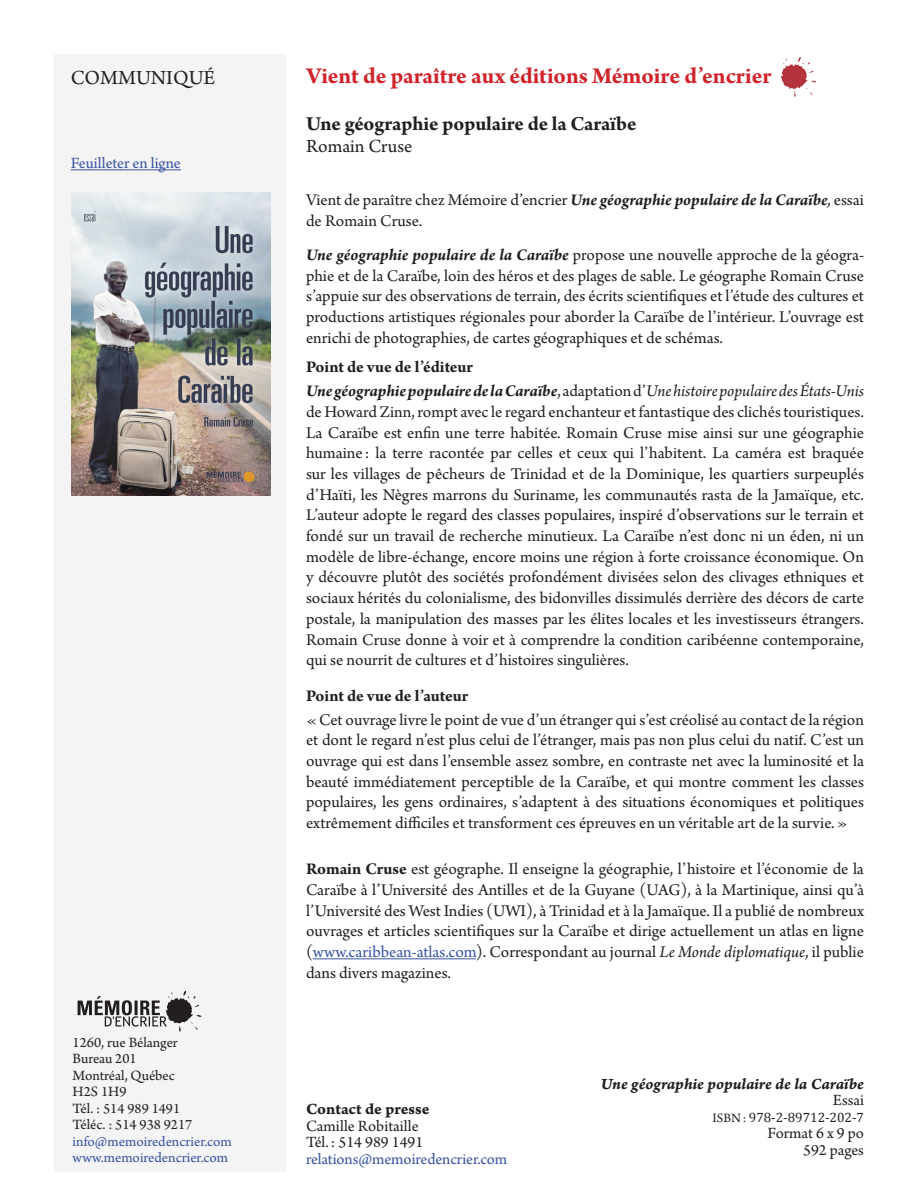
<style>
.page{position:relative;width:918px;height:1188px;background:#fff}
.page>*{position:absolute;margin:0;border:0;box-sizing:border-box;transform-origin:0 0}
.t1{font:700 24px "Arno Pro";letter-spacing:-.005em;color:#d1232a}
.t2{font:700 21px "Arno Pro";letter-spacing:-.005em;color:#231f20}
.t3{font:21px "Arno Pro";color:#231f20}
.t4{font:19.5px "Arno Pro";color:#231f20}
.t5{font:17.25px/20.7px "Arno Pro";color:#231f20;text-align:justify}
.t6{font:italic 700 17.25px/23.7px "Arno Pro";letter-spacing:-.005em;color:#231f20}
.t7{font:700 17.25px "Arno Pro";color:#231f20}
.t8{font:16.5px/16.5px "Arno Pro";color:#231f20}
.t9{font:16.5px "Arno Pro";letter-spacing:-.005em;color:#3853a3}
.t10{font:16.5px "Arno Pro Bold Italic Caption";letter-spacing:-.005em;color:#231f20}
.t11{font:16.5px "Arno Pro Bold Caption";color:#231f20}
.t12{font:15px/16.5px "Arno Pro";color:#231f20}
.t13{font:15px/16.5px "Arno Pro";color:#3853a3}
.t14{font:13.5px "Cambria";color:#231f20}
.s1{font-weight:700;font-style:italic}
.s2{font-style:italic}
.s3{font-style:normal}
.s4{font-weight:400;font-style:normal}
.s5{font-weight:400}
.s6{font-weight:700}
.s7{color:#3853a3}
.s8{font-family:"Arno Pro"}
</style>
<div class="page">
<div style="left:54px;top:55px;width:231px;height:1116px;background:#f4f4f4"></div>
<hr style="left:313px;top:958px;width:163px;height:1px;background:#3853a3">
<img style="left:782px;top:58px;width:33px;height:38px">
<svg style="left:78px;top:991px;width:123px;height:41px"></svg>
<img style="left:71px;top:192px;width:199px;height:304px">
<hr style="left:71px;top:169px;width:110px;height:1px;background:#3853a3">
<p class="t3" style="left:71px;top:65px;width:146px">COMMUNIQUÉ</p>
<p class="t9" style="left:71px;top:154px;width:112px">Feuilleter en ligne</p>
<p class="t12" style="left:73px;top:1035px;width:121px">1260, rue Bélanger<br>Bureau 201<br>Montréal, Québec<br>H2S 1H9<br>Tél. : 514 989 1491<br>Téléc. : 514 938 9217</p>
<p class="t13" style="left:73px;top:1134px;width:161px">info@memoiredencrier.com www.memoiredencrier.com</p>
<h1 class="t1" style="left:306px;top:62px;width:467px">Vient de paraître aux éditions Mémoire d’encrier</h1>
<p class="t2" style="left:306px;top:111px;width:332px">Une géographie populaire de la Caraïbe</p>
<p class="t4" style="left:306px;top:135px;width:108px">Romain Cruse</p>
<p class="t5" style="left:306px;top:190px;width:559px">Vient de paraître chez Mémoire d’encrier <span class="s1">Une géographie populaire de la Caraïbe</span><span class="s2">,</span> essai de Romain Cruse.</p>
<p class="t5" style="left:306px;top:245px;width:560px"><span class="s1">Une géographie populaire de la Caraïbe</span> propose une nouvelle approche de la géogra&shy;phie et de la Caraïbe, loin des héros et des plages de sable. Le géographe Romain Cruse s’appuie sur des observations de terrain, des écrits scientifiques et l’étude des cultures et productions artistiques régionales pour aborder la Caraïbe de l’intérieur. L’ouvrage est enrichi de photographies, de cartes géographiques et de schémas.</p>
<p class="t6" style="left:306px;top:356px;width:559px"><span class="s3">Point de vue de l’éditeur<br></span>Une géographie populaire de la Caraïbe<span class="s4">, adaptation d’</span><span class="s5">Une histoire populaire des États-Unis</span></p>
<p class="t5" style="left:306px;top:402px;width:560px">de Howard Zinn, rompt avec le regard enchanteur et fantastique des clichés touristiques.<br>La Caraïbe est enfin une terre habitée. Romain Cruse mise ainsi sur une géographie humaine : la terre racontée par celles et ceux qui l’habitent. La caméra est braquée sur les villages de pêcheurs de Trinidad et de la Dominique, les quartiers surpeuplés d’Haïti, les Nègres marrons du Suriname, les communautés rasta de la Jamaïque, etc.<br>L’auteur adopte le regard des classes populaires, inspiré d’observations sur le terrain et fondé sur un travail de recherche minutieux. La Caraïbe n’est donc ni un éden, ni un modèle de libre-échange, encore moins une région à forte croissance économique. On y découvre plutôt des sociétés profondément divisées selon des clivages ethniques et sociaux hérités du colonialisme, des bidonvilles dissimulés derrière des décors de carte postale, la manipulation des masses par les élites locales et les investisseurs étrangers.<br>Romain Cruse donne à voir et à comprendre la condition caribéenne contemporaine, qui se nourrit de cultures et d’histoires singulières.</p>
<p class="t7" style="left:306px;top:686px;width:164px">Point de vue de l’auteur</p>
<p class="t5" style="left:306px;top:710px;width:560px">«Cet ouvrage livre le point de vue d’un étranger qui s’est créolisé au contact de la région et dont le regard n’est plus celui de l’étranger, mais pas non plus celui du natif. C’est un ouvrage qui est dans l’ensemble assez sombre, en contraste net avec la luminosité et la beauté immédiatement perceptible de la Caraïbe, et qui montre comment les classes populaires, les gens ordinaires, s’adaptent à des situations économiques et politiques extrêmement difficiles et transforment ces épreuves en un véritable art de la survie.»</p>
<p class="t5" style="left:306px;top:860px;width:560px"><span class="s6">Romain Cruse</span> est géographe. Il enseigne la géographie, l’histoire et l’économie de la Caraïbe à l’Université des Antilles et de la Guyane (UAG), à la Martinique, ainsi qu’à l’Université des West Indies (UWI), à Trinidad et à la Jamaïque. Il a publié de nombreux ouvrages et articles scientifiques sur la Caraïbe et dirige actuellement un atlas en ligne (<span class="s7">www.caribbean-atlas.com</span>). Correspondant au journal <span class="s2">Le Monde diplomatique</span>, il publie dans divers magazines.</p>
<p class="t11" style="left:306px;top:1099px;width:125px">Contact de presse</p>
<p class="t8" style="left:306px;top:1118px;width:119px">Camille Robitaille<br>Tél.: 514 989 1491</p>
<p class="t9" style="left:306px;top:1149px;width:203px">relations@memoiredencrier.com</p>
<p class="t10" style="left:601px;top:1073px;width:265px">Une géographie populaire de la Caraïbe</p>
<p class="t8" style="left:833px;top:1093px;width:33px">Essai</p>
<p class="t14" style="left:713px;top:1109px;width:153px"><span class="s8">ISBN:</span> 978-2-89712-202-7</p>
<p class="t8" style="left:768px;top:1126px;width:98px;text-align:right">Format 6 x 9 po<br>592 pages</p>
</div>
